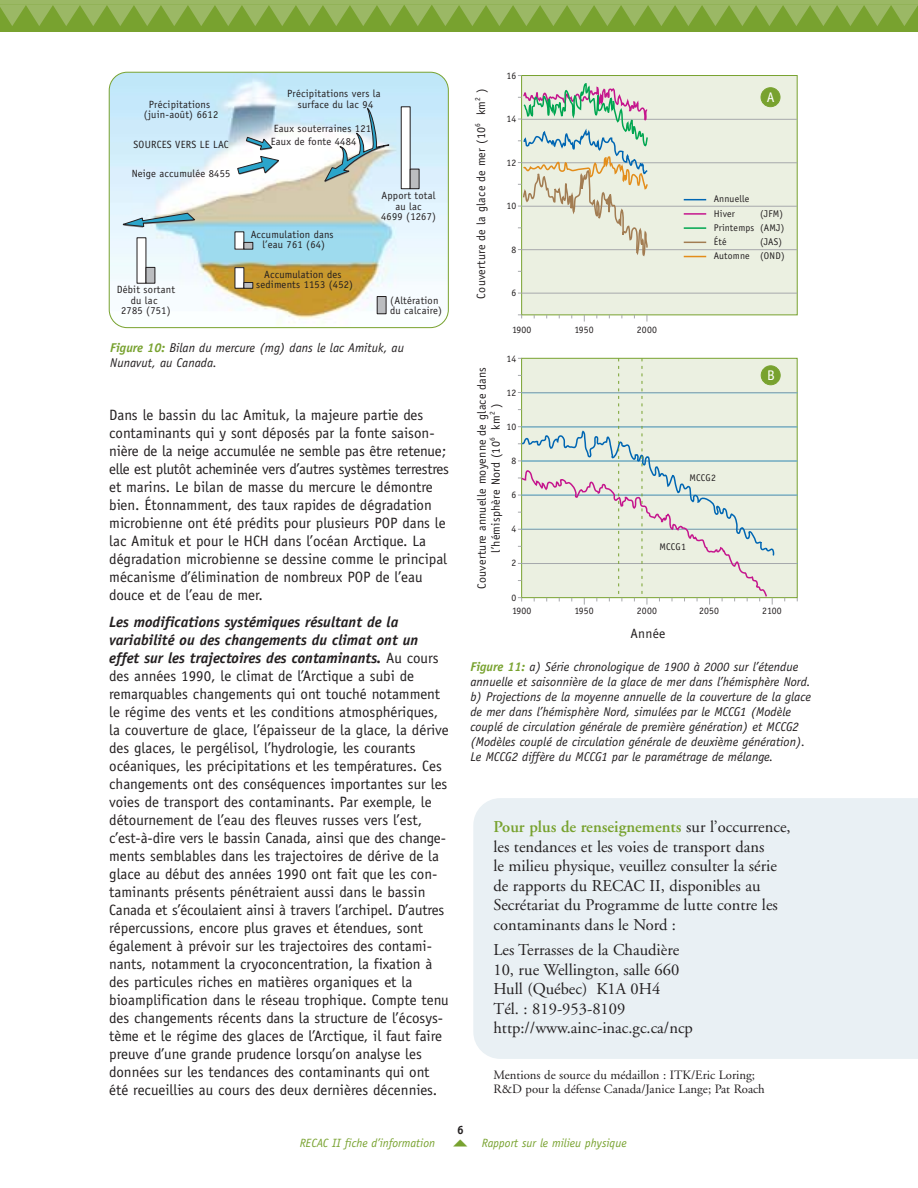
<style>
.page{position:relative;width:918px;height:1188px;background:#fff}
.page>*{position:absolute;margin:0;border:0;box-sizing:border-box;transform-origin:0 0}
.t1{font:16.5px/19.5px "Adobe Garamond";color:#231f20}
.t2{font:15px/18px "Officina Sans";color:#231f20}
.t3{font:13.95px "Officina Sans";color:#fff}
.t4{font:13.5px "Officina Sans";letter-spacing:.02em;color:#231f20}
.t5{font:italic 12.75px/15px "Officina Sans";color:#231f20}
.t6{font:12.75px/14.2px "Adobe Garamond";color:#231f20}
.t7{font:12px/14.2px "Officina Sans";letter-spacing:.02em;color:#231f20;text-align:center}
.t8{font:italic 12px "Officina Sans";color:#78a22f}
.t9{font:700 12px "Officina Sans";color:#231f20}
.t10{font:10.5px/10.5px "Officina Sans";letter-spacing:.02em;color:#231f20;text-align:center}
.t11{font:9.75px/14.2px "Officina Sans";letter-spacing:.02em;color:#231f20}
.s1{font-weight:700;color:#78a22f}
.s2{font-weight:700;font-style:italic}
.s3{font-weight:600;color:#78a22f}
</style>
<div class="page">
<div style="left:473px;top:798px;width:445px;height:261px;background:#e9f0f4"></div>
<img style="left:109px;top:72px;width:339px;height:256px;border-radius:18px">
<svg style="left:325px;top:107px;width:70px;height:75px"></svg>
<svg style="left:122px;top:213px;width:73px;height:15px"></svg>
<svg style="left:237px;top:156px;width:42px;height:19px"></svg>
<svg style="left:246px;top:137px;width:26px;height:13px"></svg>
<div style="left:401px;top:107px;width:9px;height:82px;background:#fff"></div>
<div style="left:401px;top:107px;width:9px;height:82px;border:1px solid #231f20"></div>
<div style="left:410px;top:169px;width:9px;height:20px;background:#bbbdc0"></div>
<div style="left:410px;top:169px;width:9px;height:20px;border:1px solid #231f20"></div>
<div style="left:137px;top:238px;width:9px;height:45px;background:#fff"></div>
<div style="left:146px;top:267px;width:9px;height:16px;background:#bbbdc0"></div>
<div style="left:377px;top:297px;width:9px;height:17px;background:#bbbdc0"></div>
<div style="left:377px;top:296px;width:9px;height:18px;border:1px solid #231f20"></div>
<div style="left:235px;top:268px;width:9px;height:20px;background:#fff"></div>
<div style="left:244px;top:283px;width:9px;height:5px;background:#bbbdc0"></div>
<div style="left:244px;top:282px;width:9px;height:6px;border:1px solid #231f20"></div>
<div style="left:235px;top:232px;width:9px;height:17px;background:#fff"></div>
<div style="left:244px;top:242px;width:9px;height:7px;background:#bbbdc0"></div>
<div style="left:244px;top:242px;width:9px;height:7px;border:1px solid #231f20"></div>
<div style="left:109px;top:72px;width:340px;height:256px;border:1px solid #78a22f;border-radius:18px"></div>
<div style="left:0;top:0;width:918px;height:31px;background:#78a22f"></div>
<svg style="left:0;top:0;width:918px;height:26px"></svg>
<div style="left:522px;top:76px;width:275px;height:239px;background:#ebf0e1"></div>
<hr style="left:522px;top:293px;width:275px;height:1px;background:#a7a9ac">
<hr style="left:522px;top:249px;width:275px;height:1px;background:#a7a9ac">
<hr style="left:522px;top:206px;width:275px;height:1px;background:#a7a9ac">
<hr style="left:522px;top:162px;width:275px;height:1px;background:#a7a9ac">
<hr style="left:522px;top:119px;width:275px;height:1px;background:#a7a9ac">
<div style="left:522px;top:358px;width:275px;height:240px;background:#ebf0e1"></div>
<hr style="left:522px;top:427px;width:275px;height:1px;background:#00aeef">
<hr style="left:522px;top:563px;width:275px;height:1px;background:#a7a9ac">
<hr style="left:522px;top:529px;width:275px;height:1px;background:#a7a9ac">
<hr style="left:522px;top:495px;width:275px;height:1px;background:#a7a9ac">
<hr style="left:522px;top:461px;width:275px;height:1px;background:#a7a9ac">
<hr style="left:522px;top:426px;width:275px;height:1px;background:#a7a9ac">
<hr style="left:522px;top:392px;width:275px;height:1px;background:#a7a9ac">
<svg style="left:518px;top:75px;width:131px;height:247px"></svg>
<svg style="left:518px;top:358px;width:258px;height:247px"></svg>
<svg style="left:684px;top:199px;width:22px;height:1px"></svg>
<svg style="left:684px;top:256px;width:22px;height:1px"></svg>
<svg style="left:684px;top:242px;width:22px;height:1px"></svg>
<hr style="left:684px;top:227px;width:22px;height:2px;background:#00a650">
<hr style="left:684px;top:213px;width:22px;height:2px;background:#c5168d">
<div style="left:761px;top:88px;width:19px;height:19px;background:#78a22f;border-radius:50%"></div>
<div style="left:761px;top:88px;width:19px;height:19px;border:1px solid #78a22f;border-radius:50%"></div>
<div style="left:761px;top:366px;width:19px;height:19px;background:#78a22f;border-radius:50%"></div>
<div style="left:761px;top:366px;width:19px;height:19px;border:1px solid #78a22f;border-radius:50%"></div>
<p class="t10" style="left:144px;top:100px;width:76px">Précipitations (juin-août) 6612</p>
<p class="t10" style="left:134px;top:140px;width:97px">SOURCES VERS LE LAC</p>
<p class="t10" style="left:132px;top:169px;width:100px">Neige accumulée 8455</p>
<p class="t10" style="left:287px;top:89px;width:95px">Précipitations vers la surface du lac 94</p>
<p class="t10" style="left:271px;top:123px;width:102px;line-height:13.2px;text-align:left">Eaux souterraines 121<br>Eaux de fonte 4484</p>
<p class="t10" style="left:251px;top:231px;width:84px;line-height:10.1px">Accumulation dans l’eau 761 (64)</p>
<p class="t10" style="left:381px;top:191px;width:56px">Apport total au lac<br>4699 (1267)</p>
<p class="t10" style="left:256px;top:271px;width:99px;line-height:10.1px">Accumulation des sediments 1153 (452)</p>
<p class="t10" style="left:117px;top:286px;width:60px;line-height:10.1px">Débit sortant du lac<br>2785 (751)</p>
<p class="t10" style="left:390px;top:296px;width:53px;text-align:left">(Altération du calcaire)</p>
<p class="t5" style="left:110px;top:341px;width:295px"><span class="s1">Figure 10:</span> Bilan du mercure (mg) dans le lac Amituk, au<br>Nunavut, au Canada.</p>
<p class="t2" style="left:109px;top:407px;width:341px">Dans le bassin du lac Amituk, la majeure partie des contaminants qui y sont déposés par la fonte saison&shy;nière de la neige accumulée ne semble pas être retenue; elle est plutôt acheminée vers d’autres systèmes terrestres et marins. Le bilan de masse du mercure le démontre bien. Étonnamment, des taux rapides de dégradation microbienne ont été prédits pour plusieurs POP dans le lac Amituk et pour le HCH dans l’océan Arctique. La dégradation microbienne se dessine comme le principal mécanisme d’élimination de nombreux POP de l’eau douce et de l’eau de mer.</p>
<p class="t2" style="left:109px;top:614px;width:341px"><span class="s2">Les modifications systémiques résultant de la variabilité ou des changements du climat ont un effet sur les trajectoires des contaminants.</span> Au cours des années 1990, le climat de l’Arctique a subi de remarquables changements qui ont touché notamment le régime des vents et les conditions atmosphériques, la couverture de glace, l’épaisseur de la glace, la dérive des glaces, le pergélisol, l’hydrologie, les courants océaniques, les précipitations et les températures. Ces changements ont des conséquences importantes sur les voies de transport des contaminants. Par exemple, le détournement de l’eau des fleuves russes vers l’est, c’est-à-dire vers le bassin Canada, ainsi que des change&shy;ments semblables dans les trajectoires de dérive de la glace au début des années 1990 ont fait que les con&shy;taminants présents pénétraient aussi dans le bassin Canada et s’écoulaient ainsi à travers l’archipel. D’autres répercussions, encore plus graves et étendues, sont également à prévoir sur les trajectoires des contami&shy;nants, notamment la cryoconcentration, la fixation à des particules riches en matières organiques et la bioamplification dans le réseau trophique. Compte tenu des changements récents dans la structure de l’écosys&shy;tème et le régime des glaces de l’Arctique, il faut faire preuve d’une grande prudence lorsqu’on analyse les données sur les tendances des contaminants qui ont été recueillies au cours des deux dernières décennies.</p>
<p class="t7" style="left:475px;top:299px;width:211px;rotate:-90deg">Couverture de la glace de mer (10<sup>6</sup> km<sup>2</sup> )</p>
<p class="t11" style="left:506px;top:69px;width:11px">16</p>
<p class="t11" style="left:506px;top:113px;width:11px">14</p>
<p class="t11" style="left:506px;top:156px;width:11px">12</p>
<p class="t11" style="left:506px;top:200px;width:11px">10</p>
<p class="t11" style="left:511px;top:243px;width:6px">8</p>
<p class="t11" style="left:511px;top:287px;width:6px">6</p>
<p class="t11" style="left:512px;top:323px;width:21px">1900</p>
<p class="t11" style="left:574px;top:323px;width:21px">1950</p>
<p class="t11" style="left:637px;top:323px;width:22px">2000</p>
<p class="t3" style="left:767px;top:92px;width:9px">A</p>
<p class="t11" style="left:714px;top:193px;width:37px">Annuelle<br>Hiver</p>
<p class="t11" style="left:714px;top:207px;width:72px;text-indent:46px">(JFM)<br>Printemps (AMJ)<br>Été</p>
<p class="t11" style="left:714px;top:236px;width:72px;text-align:right">(JAS)<br>Automne (OND)</p>
<p class="t11" style="left:506px;top:352px;width:11px">14</p>
<p class="t11" style="left:506px;top:386px;width:11px">12</p>
<p class="t11" style="left:506px;top:420px;width:11px">10</p>
<p class="t11" style="left:511px;top:454px;width:6px">8</p>
<p class="t11" style="left:511px;top:489px;width:6px">6</p>
<p class="t11" style="left:511px;top:523px;width:6px">4</p>
<p class="t11" style="left:511px;top:557px;width:6px">2</p>
<p class="t11" style="left:511px;top:592px;width:22px;line-height:12.8px">0<br>1900</p>
<p class="t7" style="left:476px;top:589px;width:223px;rotate:-90deg">Couverture annuelle moyenne de glace dans l’hémisphère Nord (10<sup>6</sup> km<sup>2</sup> )</p>
<p class="t11" style="left:690px;top:471px;width:28px">MCCG2</p>
<p class="t11" style="left:659px;top:540px;width:28px">MCCG1</p>
<p class="t3" style="left:767px;top:370px;width:9px">B</p>
<p class="t11" style="left:574px;top:604px;width:21px">1950</p>
<p class="t11" style="left:637px;top:604px;width:22px">2000</p>
<p class="t4" style="left:630px;top:628px;width:37px">Année</p>
<p class="t11" style="left:699px;top:604px;width:22px">2050</p>
<p class="t11" style="left:762px;top:604px;width:21px">2100</p>
<p class="t5" style="left:470px;top:661px;width:342px"><span class="s1">Figure 11:</span> a) Série chronologique de 1900 à 2000 sur l’étendue annuelle et saisonnière de la glace de mer dans l’hémisphère Nord. b) Projections de la moyenne annuelle de la couverture de la glace de mer dans l’hémisphère Nord, simulées par le MCCG1 (Modèle couplé de circulation générale de première génération) et MCCG2 (Modèles couplé de circulation générale de deuxième génération).<br>Le MCCG2 diffère du MCCG1 par le paramétrage de mélange.</p>
<p class="t1" style="left:493px;top:819px;width:299px"><span class="s3">Pour plus de renseignements</span> sur l’occurrence, les tendances et les voies de transport dans<br>le milieu physique, veuillez consulter la série de rapports du RECAC II, disponibles au Secrétariat du Programme de lutte contre les contaminants dans le Nord :</p>
<p class="t1" style="left:493px;top:942px;width:201px">Les Terrasses de la Chaudière<br>10, rue Wellington, salle 660<br>Hull (Québec) K1A 0H4<br>Tél. : 819-953-8109 http://www.ainc-inac.gc.ca/ncp</p>
<p class="t6" style="left:493px;top:1069px;width:273px">Mentions de source du médaillon : ITK/Eric Loring;<br>R&amp;D pour la défense Canada/Janice Lange; Pat Roach</p>
<p class="t8" style="left:300px;top:1139px;width:137px">RECAC II fiche d’information</p>
<p class="t9" style="left:457px;top:1125px;width:8px">6</p>
<p class="t8" style="left:482px;top:1139px;width:147px">Rapport sur le milieu physique</p>
</div>
